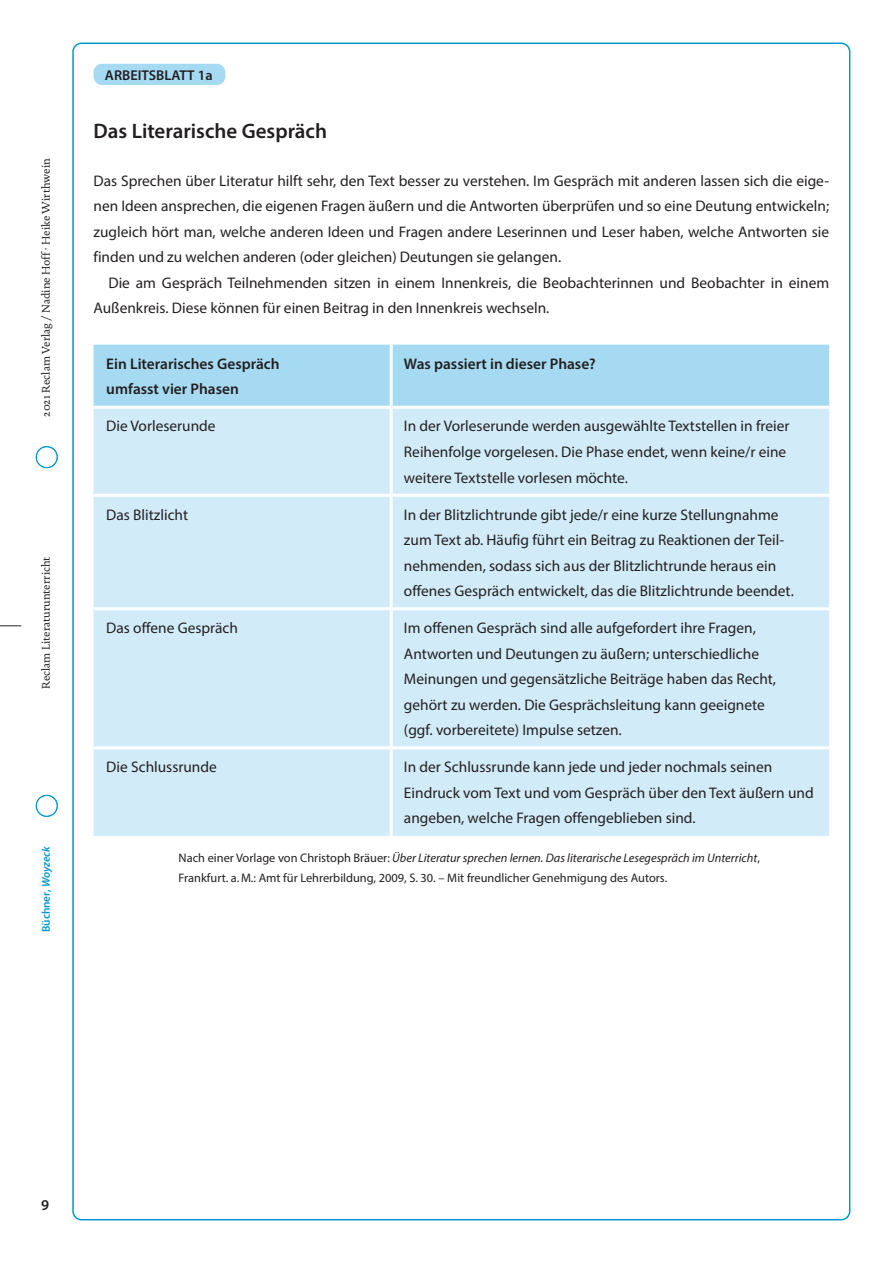
<style>
.page{position:relative;width:893px;height:1263px;background:#fff}
.page>*{position:absolute;margin:0;border:0;box-sizing:border-box;transform-origin:0 0}
.t1{font:600 21px "Myriad Pro";color:#231f20}
.t2{font:15.3px/25.5px "Myriad Pro";color:#231f20}
.t3{font:600 15.3px/25.5px "Myriad Pro";color:#231f20}
.t4{font:600 15px "Myriad Pro";color:#231f20}
.t5{font:600 14.25px "Myriad Pro";color:#231f20}
.t6{font:12.3px/19.5px "Myriad Pro";color:#231f20}
.t7{font:11.25px "Documenta 130408";color:#231f20}
.t8{font:600 11.25px "Myriad Pro";color:#0099d1}
.s1{font-style:italic}
</style>
<div class="page">
<svg style="left:0;top:625px;width:21px;height:1px"></svg>
<div style="left:36px;top:795px;width:21px;height:21px;border:1px solid #0099d1;border-radius:50%"></div>
<div style="left:36px;top:446px;width:21px;height:22px;border:1px solid #0099d1;border-radius:50%"></div>
<div style="left:94px;top:345px;width:735px;height:61px;background:#a5daf2"></div>
<div style="left:94px;top:409px;width:735px;height:427px;background:#d1ecf8"></div>
<hr style="left:390px;top:345px;width:3px;height:61px;background:#fff">
<hr style="left:390px;top:409px;width:3px;height:85px;background:#fff">
<hr style="left:94px;top:494px;width:297px;height:3px;background:#fff">
<hr style="left:391px;top:494px;width:438px;height:3px;background:#fff">
<hr style="left:390px;top:497px;width:3px;height:110px;background:#fff">
<hr style="left:94px;top:607px;width:297px;height:3px;background:#fff">
<hr style="left:391px;top:607px;width:438px;height:3px;background:#fff">
<hr style="left:390px;top:610px;width:3px;height:136px;background:#fff">
<hr style="left:94px;top:746px;width:297px;height:3px;background:#fff">
<hr style="left:391px;top:746px;width:438px;height:3px;background:#fff">
<hr style="left:390px;top:749px;width:3px;height:87px;background:#fff">
<div style="left:94px;top:64px;width:131px;height:21px;background:#a5daf2;border-radius:9px"></div>
<p class="t7" style="left:38px;top:417px;width:260px;rotate:-90deg">2021 Reclam Verlag / Nadine Hoff · Heike Wirthwein</p>
<p class="t7" style="left:38px;top:689px;width:134px;rotate:-90deg">Reclam Literaturunterricht</p>
<p class="t8" style="left:39px;top:932px;width:88px;rotate:-90deg">Büchner, <span class="s1">Woyzeck</span></p>
<p class="t5" style="left:105px;top:66px;width:109px">ARBEITSBLATT 1a</p>
<p class="t1" style="left:94px;top:117px;width:235px">Das Literarische Gespräch</p>
<p class="t2" style="left:94px;top:167px;width:737px">Das Sprechen über Literatur hilft sehr, den Text besser zu verstehen. Im Gespräch mit anderen lassen sich die eige-</p>
<p class="t2" style="left:94px;top:193px;width:737px">nen Ideen ansprechen, die eigenen Fragen äußern und die Antworten überprüfen und so eine Deutung entwickeln;</p>
<p class="t2" style="left:94px;top:219px;width:737px">zugleich hört man, welche anderen Ideen und Fragen andere Leserinnen und Leser haben, welche Antworten sie</p>
<p class="t2" style="left:94px;top:244px;width:469px">finden und zu welchen anderen (oder gleichen) Deutungen sie gelangen.</p>
<p class="t2" style="left:108px;top:270px;width:722px">Die am Gespräch Teilnehmenden sitzen in einem Innenkreis, die Beobachterinnen und Beobachter in einem</p>
<p class="t2" style="left:94px;top:295px;width:457px">Außenkreis. Diese können für einen Beitrag in den Innenkreis wechseln.</p>
<p class="t3" style="left:106px;top:351px;width:175px">Ein Literarisches Gespräch umfasst vier Phasen</p>
<p class="t3" style="left:404px;top:351px;width:193px">Was passiert in dieser Phase?</p>
<p class="t2" style="left:106px;top:413px;width:111px">Die Vorleserunde</p>
<p class="t2" style="left:404px;top:413px;width:387px">In der Vorleserunde werden ausgewählte Textstellen in freier<br>Reihenfolge vorgelesen. Die Phase endet, wenn keine/r eine weitere Textstelle vorlesen möchte.</p>
<p class="t2" style="left:106px;top:501px;width:83px">Das Blitzlicht</p>
<p class="t2" style="left:404px;top:501px;width:391px">In der Blitzlichtrunde gibt jede/r eine kurze Stellungnahme zum Text ab. Häufig führt ein Beitrag zu Reaktionen der Teil&shy;nehmenden, sodass sich aus der Blitzlichtrunde heraus ein offenes Gespräch entwickelt, das die Blitzlichtrunde beendet.</p>
<p class="t2" style="left:106px;top:615px;width:133px">Das offene Gespräch</p>
<p class="t2" style="left:404px;top:615px;width:374px">Im offenen Gespräch sind alle aufgefordert ihre Fragen, Antworten und Deutungen zu äußern; unterschiedliche Meinungen und gegensätzliche Beiträge haben das Recht, gehört zu werden. Die Gesprächsleitung kann geeignete (ggf. vorbereitete) Impulse setzen.</p>
<p class="t2" style="left:106px;top:754px;width:112px">Die Schlussrunde</p>
<p class="t2" style="left:404px;top:754px;width:411px">In der Schlussrunde kann jede und jeder nochmals seinen<br>Eindruck vom Text und vom Gespräch über den Text äußern und angeben, welche Fragen offengeblieben sind.</p>
<p class="t6" style="left:179px;top:848px;width:583px">Nach einer Vorlage von Christoph Bräuer: <span class="s1">Über Literatur sprechen lernen. Das literarische Lese gespräch im Unterricht</span>,<br>Frankfurt. a. M.: Amt für Lehrerbildung, 2009, S. 30. – Mit freundlicher Genehmigung des Autors.</p>
<p class="t4" style="left:41px;top:1196px;width:10px">9</p>
</div>
